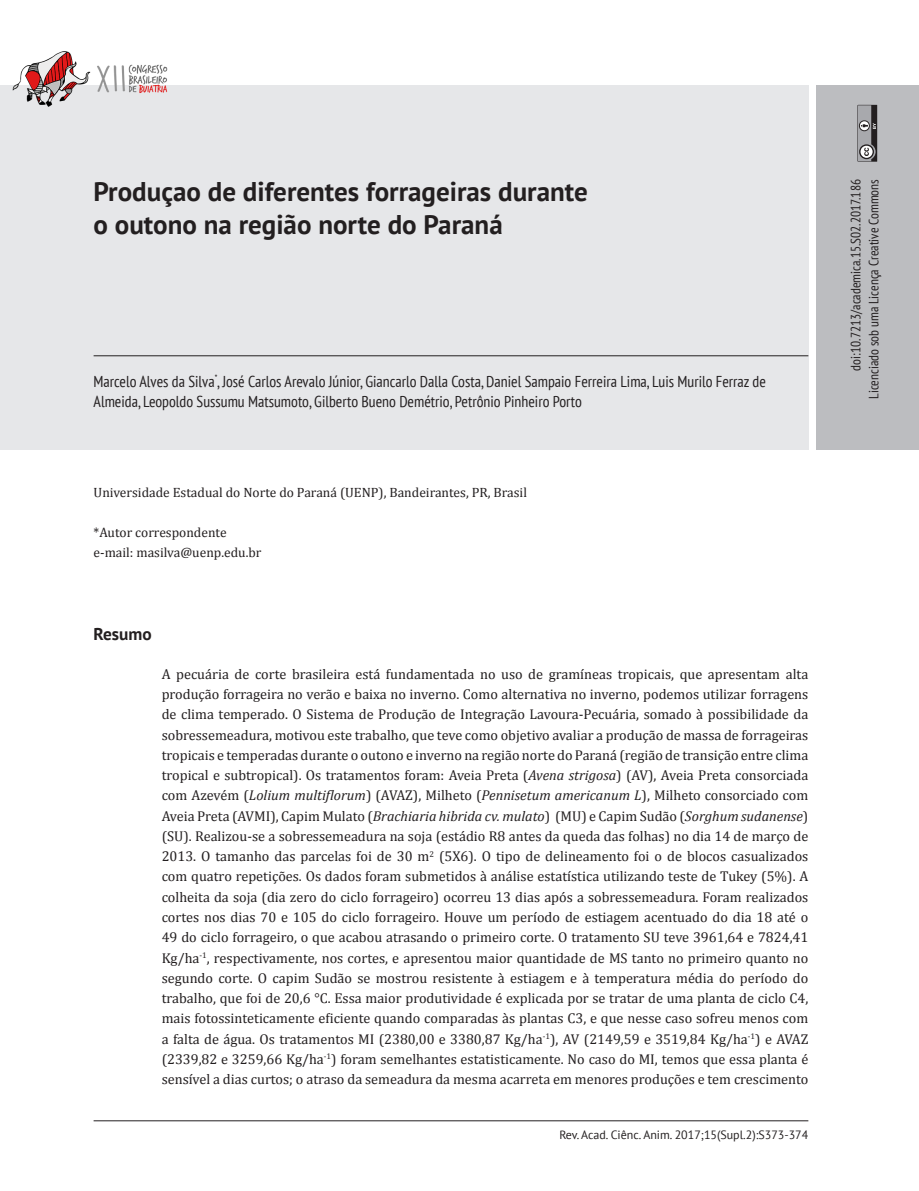
<style>
.page{position:relative;width:919px;height:1191px;background:#fff}
.page>*{position:absolute;margin:0;border:0;box-sizing:border-box;transform-origin:0 0}
.Título_Artigo{font:700 27px/33px "PT Sans";color:#231f20}
.t1{font:700 17.25px "PT Sans";color:#231f20}
.Nomes_-_Autores{font:condensed 15.75px/20.2px "PT Sans";color:#231f20}
.Texto_-_Resumo{font:14.25px/20.2px "Cambria";color:#231f20;text-align:justify}
.Corpo_de_texto_-_Rec{font:13.5px "Cambria";color:#231f20}
.t2{font:condensed 13.5px/18px "PT Sans";color:#231f20;text-align:right}
.Rodapé{font:12px "PT Sans";color:#231f20}
.s1{font-style:italic}
</style>
<div class="page">
<hr style="left:94px;top:1120px;width:714px;height:1px;background:#231f20">
<div style="left:0;top:85px;width:808px;height:365px;background:#e6e7e9"></div>
<div style="left:816px;top:85px;width:102px;height:365px;background:#bcbdc0"></div>
<svg style="left:857px;top:105px;width:20px;height:57px"></svg>
<img style="left:12px;top:51px;width:156px;height:56px">
<hr style="left:94px;top:355px;width:714px;height:1px;background:#231f20">
<p class="Título_Artigo" style="left:94px;top:174px;width:496px">Produçao de diferentes forrageiras durante o outono na região norte do Paraná</p>
<p class="Nomes_-_Autores" style="left:94px;top:370px;width:673px">Marcelo Alves da Silva<sup>*</sup>, José Carlos Arevalo Júnior, Giancarlo Dalla Costa, Daniel Sampaio Ferreira Lima, Luis Murilo Ferraz de<br>Almeida, Leopoldo Sussumu Matsumoto, Gilberto Bueno Demétrio, Petrônio Pinheiro Porto</p>
<p class="Corpo_de_texto_-_Rec" style="left:94px;top:484px;width:435px">Universidade Estadual do Norte do Paraná (UENP), Bandeirantes, PR, Brasil</p>
<p class="Corpo_de_texto_-_Rec" style="left:94px;top:524px;width:134px">*Autor correspondente</p>
<p class="Corpo_de_texto_-_Rec" style="left:94px;top:545px;width:169px">e-mail: masilva@uenp.edu.br</p>
<p class="t1" style="left:94px;top:623px;width:60px">Resumo</p>
<p class="Texto_-_Resumo" style="left:162px;top:664px;width:648px">A pecuária de corte brasileira está fundamentada no uso de gramíneas tropicais, que apresentam alta produção forrageira no verão e baixa no inverno. Como alternativa no inverno, podemos utilizar forragens de clima temperado. O Sistema de Produção de Integração Lavoura-Pecuária, somado à possibilidade da sobressemeadura, motivou este trabalho, que teve como objetivo avaliar a produção de massa de forrageiras tropicais e temperadas durante o outono e inverno na região norte do Paraná (região de transição entre clima tropical e subtropical). Os tratamentos foram: Aveia Preta (<span class="s1">Avena strigosa</span>) (AV), Aveia Preta consorciada com Azevém (<span class="s1">Lolium multiflorum</span>) (AVAZ), Milheto (<span class="s1">Pennisetum americanum L</span>), Milheto consorciado com Aveia Preta (AVMI), Capim Mulato (<span class="s1">Brachiaria hibrida cv. mulato</span>) (MU) e Capim Sudão (<span class="s1">Sorghum sudanense</span>) (SU). Realizou-se a sobressemeadura na soja (estádio R8 antes da queda das folhas) no dia 14 de março de 2013. O tamanho das parcelas foi de 30 m<sup>2</sup> (5X6). O tipo de delineamento foi o de blocos casualizados com quatro repetições. Os dados foram submetidos à análise estatística utilizando teste de Tukey (5%). A colheita da soja (dia zero do ciclo forrageiro) ocorreu 13 dias após a sobressemeadura. Foram realizados cortes nos dias 70 e 105 do ciclo forrageiro. Houve um período de estiagem acentuado do dia 18 até o 49 do ciclo forrageiro, o que acabou atrasando o primeiro corte. O tratamento SU teve 3961,64 e 7824,41<br>Kg/ha<sup>-1</sup>, respectivamente, nos cortes, e apresentou maior quantidade de MS tanto no primeiro quanto no segundo corte. O capim Sudão se mostrou resistente à estiagem e à temperatura média do período do trabalho, que foi de 20,6 °C. Essa maior produtividade é explicada por se tratar de uma planta de ciclo C4, mais fotossinteticamente eficiente quando comparadas às plantas C3, e que nesse caso sofreu menos com a falta de água. Os tratamentos MI (2380,00 e 3380,87 Kg/ha<sup>-1</sup>), AV (2149,59 e 3519,84 Kg/ha<sup>-1</sup>) e AVAZ (2339,82 e 3259,66 Kg/ha<sup>-1</sup>) foram semelhantes estatisticamente. No caso do MI, temos que essa planta é sensível a dias curtos; o atraso da semeadura da mesma acarreta em menores produções e tem crescimento</p>
<p class="Rodapé" style="left:559px;top:1126px;width:250px">Rev. Acad. Ciênc. Anim. 2017;15(Supl.2):S373-374</p>
<p class="t2" style="left:846px;top:399px;width:221px;rotate:-90deg">doi:10.7213/academica.15.S02.2017.186<br>Licenciado sob uma Licença Creative Commons</p>
</div>
